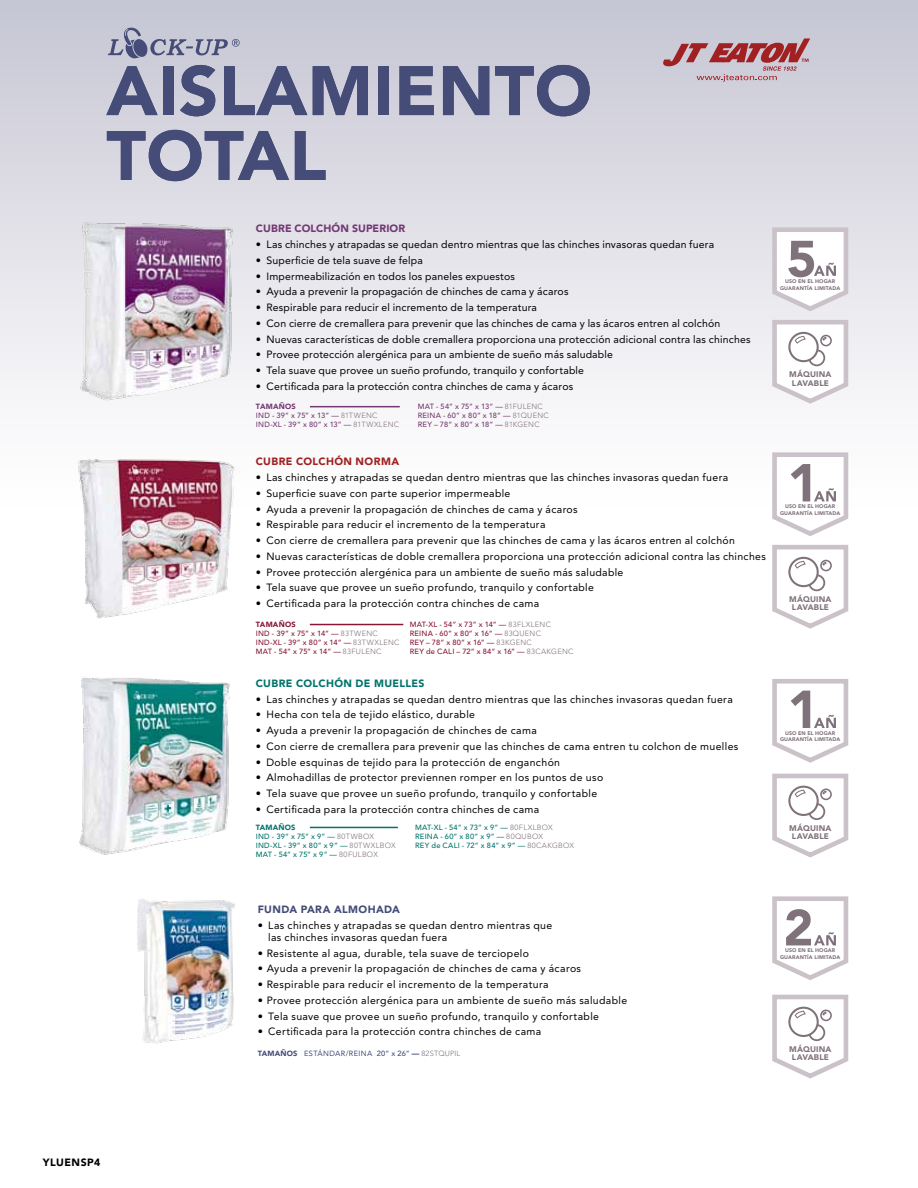
<style>
.page{position:relative;width:918px;height:1188px;background:#fff}
.page>*{position:absolute;margin:0;border:0;box-sizing:border-box;transform-origin:0 0}
.t1{font:10.5px/12px "Avenir";letter-spacing:.03em;color:#000}
.t2{font:900 10.5px "Avenir";letter-spacing:.03em;color:#00746b}
.t3{font:900 10.5px "Avenir";letter-spacing:.005em;color:#743873}
.t4{font:900 10.5px "Avenir";letter-spacing:.035em;color:#a12022}
.t5{font:900 10.5px "Avenir";letter-spacing:.035em;color:#444c77}
.t6{font:900 10.5px "Avenir";letter-spacing:.045em;color:#000}
.t7{font:900 8.1px/8.1px "Avenir";letter-spacing:-.01em;color:#80727b;text-align:center}
.t8{font:500 7.5px/9px "Avenir";letter-spacing:.025em;color:#881635}
.t9{font:500 7.5px/9px "Avenir";letter-spacing:.03em;color:#00746b}
.t10{font:500 7.5px/9px "Avenir";letter-spacing:.025em;color:#743873}
.t11{font:7.5px "Avenir";letter-spacing:.045em;color:#444c77}
.t12{font:900 7.5px "Avenir";color:#444c77}
.t13{font:900 7.5px "Avenir";color:#743873}
.t14{font:900 7.5px "Avenir";color:#881635}
.t15{font:900 7.5px "Avenir";color:#00746b}
.t16{font:900 5.25px/6.8px "Avenir";letter-spacing:.02em;color:#80727b}
.s1{font-weight:900}
.s2{font-weight:300;color:#80727b}
.s3{font-weight:500}
</style>
<div class="page">
<div style="left:0;top:1px;width:918px;height:595px;background:linear-gradient(to bottom,#c8c8d5,#fff)"></div>
<img style="left:76px;top:220px;width:162px;height:184px">
<img style="left:79px;top:678px;width:151px;height:177px">
<svg style="left:108px;top:28px;width:132px;height:30px;background:#a9abbf"></svg>
<img style="left:137px;top:899px;width:98px;height:145px">
<img style="left:71px;top:452px;width:172px;height:167px">
<svg style="left:772px;top:773px;width:77px;height:85px"></svg>
<svg style="left:772px;top:994px;width:77px;height:85px"></svg>
<svg style="left:106px;top:66px;width:52px;height:49px;background:#8f92ad"></svg>
<div style="left:163px;top:66px;width:11px;height:49px;background:#444c77"></div>
<svg style="left:180px;top:65px;width:35px;height:51px;background:#7d82a0"></svg>
<svg style="left:224px;top:66px;width:83px;height:49px;background:#8e91ac"></svg>
<svg style="left:313px;top:66px;width:55px;height:49px;background:#6e7395"></svg>
<div style="left:378px;top:66px;width:11px;height:49px;background:#444c77"></div>
<svg style="left:399px;top:66px;width:35px;height:49px;background:#6b7193"></svg>
<svg style="left:443px;top:66px;width:46px;height:49px;background:#707596"></svg>
<svg style="left:495px;top:65px;width:95px;height:51px;background:#9295ae"></svg>
<svg style="left:537px;top:65px;width:53px;height:12px"></svg>
<svg style="left:107px;top:130px;width:182px;height:51px;background:#9397b0"></svg>
<svg style="left:295px;top:131px;width:31px;height:49px;background:#9094ae"></svg>
<svg style="left:662px;top:38px;width:148px;height:44px;background:#bf99a2"></svg>
<svg style="left:770px;top:225px;width:82px;height:181px"></svg>
<hr style="left:310px;top:406px;width:90px;height:1px;background:#743873">
<svg style="left:770px;top:450px;width:82px;height:179px"></svg>
<svg style="left:772px;top:679px;width:77px;height:84px"></svg>
<svg style="left:772px;top:896px;width:77px;height:84px"></svg>
<hr style="left:310px;top:624px;width:93px;height:1px;background:#881635">
<hr style="left:310px;top:827px;width:88px;height:1px;background:#00746b">
<p class="t6" style="left:43px;top:1156px;width:59px">YLUENSP4</p>
<p class="t3" style="left:256px;top:222px;width:15px">CUBRE</p>
<p class="t3" style="left:295px;top:222px;width:71px">COLCHÓN SUPERI</p>
<p class="t3" style="left:390px;top:222px;width:16px">OR</p>
<p class="t1" style="left:256px;top:239px;width:460px">• Las chinches y atrapadas se quedan dentro mientras que las chinches invasoras quedan fuera</p>
<p class="t1" style="left:256px;top:254px;width:168px">• Superficie de tela suave de felpa</p>
<p class="t1" style="left:256px;top:270px;width:261px">• Impermeabilización en todos los paneles expuestos</p>
<p class="t1" style="left:256px;top:286px;width:314px">• Ayuda a prevenir la propagación de chinches de cama y ácaros</p>
<p class="t1" style="left:256px;top:302px;width:283px">• Respirable para reducir el incremento de la temperatura</p>
<p class="t1" style="left:256px;top:317px;width:466px">• Con cierre de cremallera para prevenir que las chinches de cama y las ácaros entren al colchón</p>
<p class="t1" style="left:256px;top:333px;width:496px">• Nuevas características de doble cremallera proporciona una protección adicional contra las chinches</p>
<p class="t1" style="left:256px;top:349px;width:359px">• Provee protección alergénica para un ambiente de sueño más saludable</p>
<p class="t1" style="left:256px;top:365px;width:330px">• Tela suave que provee un sueño profundo, tranquilo y confortable</p>
<p class="t1" style="left:256px;top:380px;width:319px">• Certificada para la protección contra chinches de cama y ácaros</p>
<p class="t10" style="left:256px;top:403px;width:145px;text-indent:23px"><span class="s1">ÑOS<br></span>IND - 39” x 75” x 13” — <span class="s2">81TWENC<br></span>IND-XL - 39” x 80” x 13” — <span class="s2">81TWXLENC</span></p>
<p class="t10" style="left:418px;top:403px;width:127px">MAT - 54” x 75” x 13” — <span class="s2">81FULENC<br></span>Reina</p>
<p class="t13" style="left:256px;top:402px;width:7px">TAMA</p>
<p class="t10" style="left:418px;top:412px;width:133px;text-indent:25px">- 60” x 80” x 18” — <span class="s2">81QUENC<br></span>Rey – 78” x 80” x 18” — <span class="s2">81KGENC</span></p>
<p class="t4" style="left:256px;top:455px;width:16px">CUBRE</p>
<p class="t4" style="left:296px;top:455px;width:87px">COLCHÓN NORMA</p>
<p class="t1" style="left:256px;top:472px;width:474px">• Las chinches y atrapadas se quedan dentro mientras que las chinches invasoras quedan fuera</p>
<p class="t1" style="left:256px;top:487px;width:256px">• Superficie suave con parte superior impermeable</p>
<p class="t1" style="left:256px;top:503px;width:323px">• Ayuda a prevenir la propagación de chinches de cama y ácaros</p>
<p class="t1" style="left:256px;top:519px;width:291px">• Respirable para reducir el incremento de la temperatura</p>
<p class="t1" style="left:256px;top:535px;width:481px">• Con cierre de cremallera para prevenir que las chinches de cama y las ácaros entren al colchón</p>
<p class="t1" style="left:256px;top:550px;width:512px">• Nuevas características de doble cremallera proporciona una protección adicional contra las chinches</p>
<p class="t1" style="left:256px;top:566px;width:369px">• Provee protección alergénica para un ambiente de sueño más saludable</p>
<p class="t1" style="left:256px;top:582px;width:340px">• Tela suave que provee un sueño profundo, tranquilo y confortable</p>
<p class="t1" style="left:256px;top:598px;width:285px">• Certificada para la protección contra chinches de cama</p>
<p class="t8" style="left:256px;top:620px;width:145px;text-indent:23px"><span class="s1">ÑOS<br></span>IND - 39” x 75” x 14” — <span class="s2">83TWENC<br></span>IND-XL - 39” x 80” x 14” — <span class="s2">83TWXLENC<br></span>MAT - 54” x 75” x 14” — <span class="s2">83FULENC</span></p>
<p class="t8" style="left:410px;top:620px;width:143px">MAT-XL - 54” x 73” x 14” — <span class="s2">83FLXLENC<br></span>Reina</p>
<p class="t14" style="left:256px;top:620px;width:7px">TAMA</p>
<p class="t8" style="left:410px;top:629px;width:165px;text-indent:25px">- 60” x 80” x 16” — <span class="s2">83QUENC<br></span>Rey – 78” x 80” x 16” — <span class="s2">83KGENC<br></span>REY de CALI – 72” x 84” x 16” — <span class="s2">83CAKGENC</span></p>
<p class="t2" style="left:256px;top:677px;width:16px">CUBRE</p>
<p class="t2" style="left:296px;top:677px;width:25px">COLCH</p>
<p class="t2" style="left:334px;top:677px;width:48px">ÓNDE MUELLES</p>
<p class="t1" style="left:256px;top:693px;width:478px">• Las chinches y atrapadas se quedan dentro mientras que las chinches invasoras quedan fuera</p>
<p class="t1" style="left:256px;top:709px;width:221px">• Hecha con tela de tejido elástico, durable</p>
<p class="t1" style="left:256px;top:725px;width:283px">• Ayuda a prevenir la propagación de chinches de cama</p>
<p class="t1" style="left:256px;top:740px;width:484px">• Con cierre de cremallera para prevenir que las chinches de cama entren tu colchon de muelles</p>
<p class="t1" style="left:256px;top:756px;width:306px">• Doble esquinas de tejido para la protección de enganchón</p>
<p class="t1" style="left:256px;top:772px;width:349px">• Almohadillas de protector previennen romper en los puntos de uso</p>
<p class="t1" style="left:256px;top:788px;width:343px">• Tela suave que provee un sueño profundo, tranquilo y confortable</p>
<p class="t1" style="left:256px;top:803px;width:285px">• Certificada para la protección contra chinches de cama</p>
<p class="t9" style="left:256px;top:823px;width:142px;text-indent:23px"><span class="s1">ÑOS<br></span>IND - 39” x 75” x 9” — <span class="s2">80TWBOX<br></span>IND-XL - 39” x 80” x 9” — <span class="s2">80TWXLBOX<br></span>MAT - 54” x 75” x 9” — <span class="s2">80FULBOX</span></p>
<p class="t9" style="left:415px;top:823px;width:139px">MAT-XL - 54” x 73” x 9” — <span class="s2">80FLXLBOX<br></span>Reina</p>
<p class="t15" style="left:256px;top:823px;width:7px">TAMA</p>
<p class="t9" style="left:415px;top:832px;width:160px;text-indent:25px">- 60” x 80” x 9” — <span class="s2">80QUBOX<br></span>REY de CALI - 72” x 84” x 9” — <span class="s2">80CAKGBOX</span></p>
<p class="t16" style="left:780px;top:278px;width:53px;text-indent:5px">USO EN EL HOGAR<br>GUARANT</p>
<p class="t16" style="left:807px;top:285px;width:12px">ÍA LIMITADA</p>
<p class="t7" style="left:789px;top:370px;width:27px">MÁQUINA<br>LAVABLE</p>
<p class="t16" style="left:780px;top:503px;width:53px;text-indent:5px">USO EN EL HOGAR<br>GUARANT</p>
<p class="t16" style="left:807px;top:510px;width:12px">ÍA LIMITADA</p>
<p class="t7" style="left:789px;top:595px;width:27px">MÁQUINA<br>LAVABLE</p>
<p class="t16" style="left:780px;top:729px;width:53px;text-indent:5px">USO EN EL HOGAR<br>GUARANT</p>
<p class="t16" style="left:807px;top:736px;width:12px">ÍA LIMITADA</p>
<p class="t7" style="left:789px;top:824px;width:27px">MÁQUINA<br>LAVABLE</p>
<p class="t5" style="left:258px;top:903px;width:144px">FUNDA PARA ALMOHADA</p>
<p class="t1" style="left:268px;top:919px;width:286px;text-indent:-11px">• Las chinches y atrapadas se quedan dentro mientras que las chinches invasoras quedan fuera</p>
<p class="t1" style="left:258px;top:947px;width:273px">• Resistente al agua, durable, tela suave de terciopelo</p>
<p class="t1" style="left:258px;top:963px;width:325px">• Ayuda a prevenir la propagación de chinches de cama y ácaros</p>
<p class="t1" style="left:258px;top:979px;width:292px">• Respirable para reducir el incremento de la temperatura</p>
<p class="t1" style="left:258px;top:994px;width:371px">• Provee protección alergénica para un ambiente de sueño más saludable</p>
<p class="t1" style="left:258px;top:1010px;width:343px">• Tela suave que provee un sueño profundo, tranquilo y confortable</p>
<p class="t1" style="left:258px;top:1026px;width:285px">• Certificada para la protección contra chinches de cama</p>
<p class="t12" style="left:258px;top:1049px;width:7px">TAMA</p>
<p class="t11" style="left:280px;top:1049px;width:181px"><span class="s1">ÑOS</span> ESTÁNDAR/REINA <span class="s3">20” x 26”</span> <span class="s1">—</span> <span class="s2">82STQUPIL</span></p>
<p class="t16" style="left:780px;top:947px;width:53px;text-indent:5px">USO EN EL HOGAR<br>GUARANT</p>
<p class="t16" style="left:807px;top:954px;width:12px">ÍA LIMITADA</p>
<p class="t7" style="left:789px;top:1045px;width:27px">MÁQUINA<br>LAVABLE</p>
</div>
